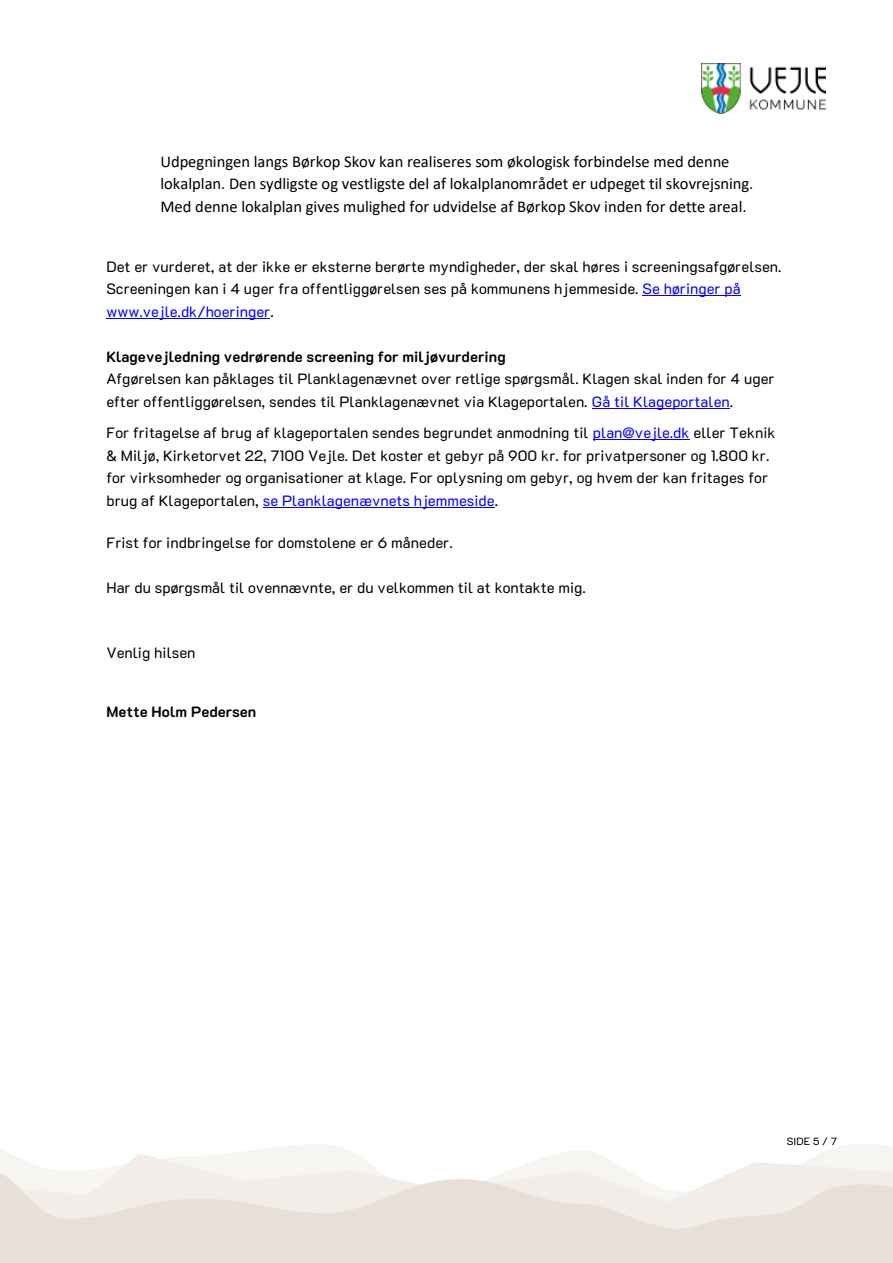
<style>
.page{position:relative;width:893px;height:1263px;background:#fff}
.page>*{position:absolute;margin:0;border:0;box-sizing:border-box;transform-origin:0 0}
.t1{font:16.5px/22.5px "Calibri";color:#000}
.t2{font:15px/22.5px "K2 D";color:#000}
.t3{font:700 15px "K2 D";color:#000}
.t4{font:10.5px "K2 D";color:#000}
.s1{color:#00f}
</style>
<div class="page">
<img style="left:702px;top:64px;width:123px;height:49px">
<hr style="left:643px;top:295px;width:98px;height:1px;background:#00f">
<hr style="left:106px;top:318px;width:164px;height:1px;background:#00f">
<hr style="left:592px;top:408px;width:138px;height:1px;background:#00f">
<hr style="left:593px;top:439px;width:97px;height:1px;background:#00f">
<hr style="left:263px;top:507px;width:232px;height:1px;background:#00f">
<p class="t1" style="left:160px;top:152px;width:595px">Udpegningen langs Børkop Skov kan realiseres som økologisk forbindelse med denne lokalplan. Den sydligste og vestligste del af lokalplanområdet er udpeget til skovrejsning.<br>Med denne lokalplan gives mulighed for udvidelse af Børkop Skov inden for dette areal.</p>
<p class="t2" style="left:106px;top:255px;width:677px">Det er vurderet, at der ikke er eksterne berørte myndigheder, der skal høres i screeningsafgørelsen.</p>
<p class="t2" style="left:106px;top:277px;width:636px">Screeningen kan i 4 uger fra offentliggørelsen ses på kommunens hjemmeside. <span class="s1">Se høringer på www.vejle.dk/hoeringer</span>.</p>
<p class="t3" style="left:106px;top:346px;width:401px">Klagevejledning vedrørende screening for miljøvurdering</p>
<p class="t2" style="left:106px;top:367px;width:670px">Afgørelsen kan påklages til Planklagenævnet over retlige spørgsmål. Klagen skal inden for 4 uger efter offentliggørelsen, sendes til Planklagenævnet via Klageportalen. <span class="s1">Gå til Klageportalen</span>.</p>
<p class="t2" style="left:106px;top:421px;width:671px">For fritagelse af brug af klageportalen sendes begrundet anmodning til <span class="s1">plan@vejle.dk</span> eller Teknik &amp; Miljø, Kirketorvet 22, 7100 Vejle. Det koster et gebyr på 900 kr. for privatpersoner og 1.800 kr. for virksomheder og organisationer at klage. For oplysning om gebyr, og hvem der kan fritages for brug af Klageportalen, <span class="s1">se Planklagenævnets hjemmeside</span>.</p>
<p class="t2" style="left:106px;top:531px;width:348px">Frist for indbringelse for domstolene er 6 måneder.</p>
<p class="t2" style="left:106px;top:576px;width:481px">Har du spørgsmål til ovennævnte, er du velkommen til at kontakte mig.</p>
<p class="t2" style="left:106px;top:641px;width:91px">Venlig hilsen</p>
<p class="t3" style="left:106px;top:701px;width:151px">Mette Holm Pedersen</p>
<p class="t4" style="left:787px;top:1133px;width:52px">SIDE 5 / 7</p>
</div>
